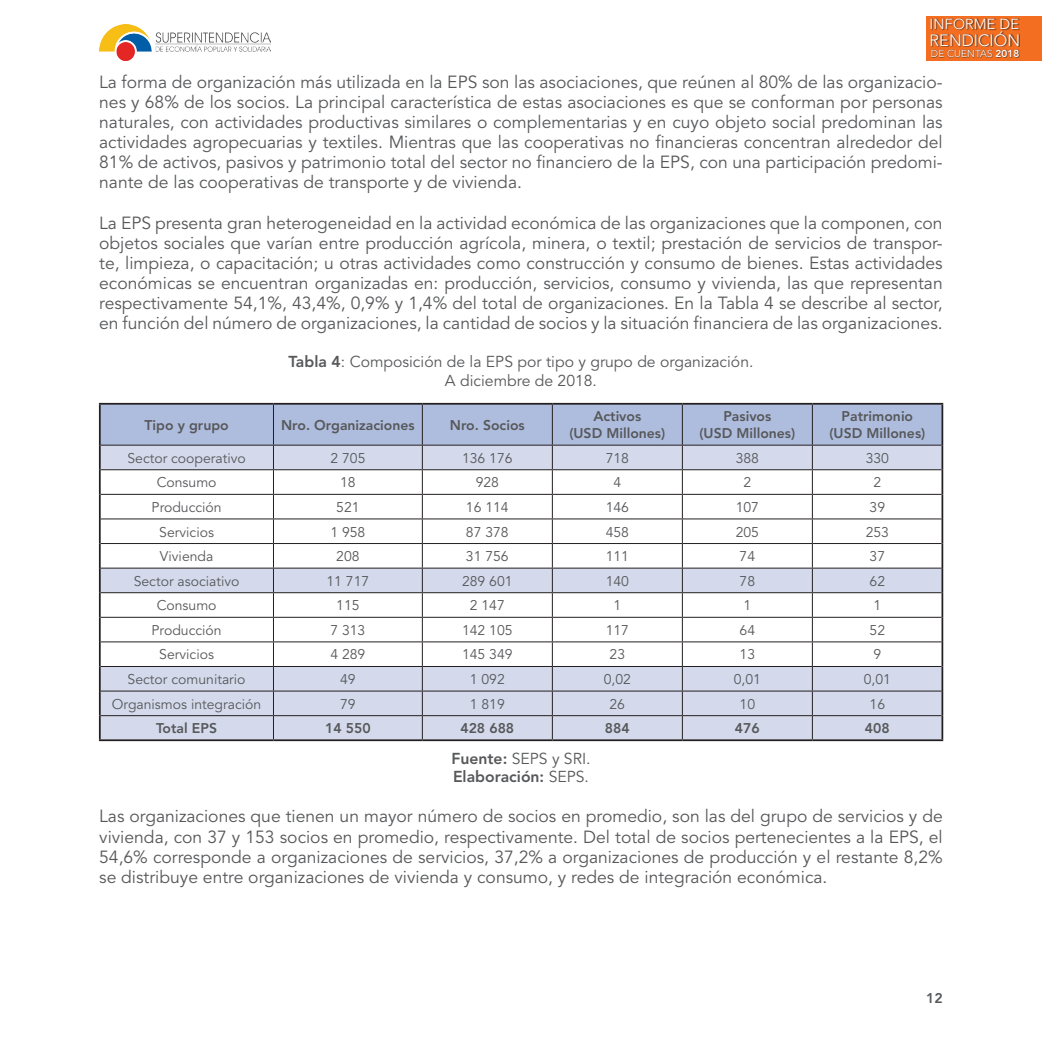
<style>
.page{position:relative;width:1042px;height:1042px;background:#fff}
.page>*{position:absolute;margin:0;border:0;box-sizing:border-box;transform-origin:0 0}
.t1{font:17.5px/20.1px "Avenir LT Std";color:#57585a;text-align:justify}
.t2{font:300 16.28px "Avenir LT Std";color:#fff}
.t3{font:15.75px/18.2px "Avenir LT Std";color:#57585a;text-align:center}
.t4{font:800 15.75px/18px "Avenir LT Std";color:#57585a}
.t5{font:300 14.35px "Avenir LT Std";letter-spacing:.01em;color:#fff}
.t6{font:14px "Avenir LT Std";color:#57585a}
.t7{font:800 14px/16.8px "Avenir LT Std";color:#57585a;text-align:center}
.t8{font:300 10.15px "Avenir LT Std";letter-spacing:.005em;color:#fff}
.s1{font-weight:800}
.s2{font-weight:400}
</style>
<div class="page">
<img style="left:99px;top:25px;width:171px;height:36px">
<div style="left:926px;top:16px;width:116px;height:45px;background:#f36e21"></div>
<div style="left:931px;top:18px;width:89px;height:29px;background:#231f20;opacity:.75"></div>
<div style="left:931px;top:50px;width:89px;height:8px;background:#231f20;opacity:.75"></div>
<svg style="left:101px;top:405px;width:840px;height:334px"></svg>
<hr style="left:99px;top:403px;width:174px;height:2px;background:#231f20">
<hr style="left:99px;top:405px;width:2px;height:40px;background:#231f20">
<hr style="left:273px;top:403px;width:149px;height:2px;background:#231f20">
<hr style="left:422px;top:403px;width:130px;height:2px;background:#231f20">
<hr style="left:552px;top:403px;width:130px;height:2px;background:#231f20">
<hr style="left:682px;top:403px;width:130px;height:2px;background:#231f20">
<hr style="left:812px;top:403px;width:131px;height:2px;background:#231f20">
<hr style="left:941px;top:405px;width:2px;height:40px;background:#231f20">
<hr style="left:99px;top:445px;width:2px;height:25px;background:#231f20">
<hr style="left:941px;top:445px;width:2px;height:25px;background:#231f20">
<hr style="left:99px;top:470px;width:2px;height:24px;background:#231f20">
<hr style="left:941px;top:470px;width:2px;height:24px;background:#231f20">
<hr style="left:99px;top:494px;width:2px;height:25px;background:#231f20">
<hr style="left:941px;top:494px;width:2px;height:25px;background:#231f20">
<hr style="left:99px;top:519px;width:2px;height:24px;background:#231f20">
<hr style="left:941px;top:519px;width:2px;height:24px;background:#231f20">
<hr style="left:99px;top:543px;width:2px;height:25px;background:#231f20">
<hr style="left:941px;top:543px;width:2px;height:25px;background:#231f20">
<hr style="left:99px;top:568px;width:2px;height:25px;background:#231f20">
<hr style="left:941px;top:568px;width:2px;height:25px;background:#231f20">
<hr style="left:99px;top:593px;width:2px;height:24px;background:#231f20">
<hr style="left:941px;top:593px;width:2px;height:24px;background:#231f20">
<hr style="left:99px;top:617px;width:2px;height:25px;background:#231f20">
<hr style="left:941px;top:617px;width:2px;height:25px;background:#231f20">
<hr style="left:99px;top:642px;width:2px;height:24px;background:#231f20">
<hr style="left:941px;top:642px;width:2px;height:24px;background:#231f20">
<hr style="left:99px;top:666px;width:2px;height:25px;background:#231f20">
<hr style="left:941px;top:666px;width:2px;height:25px;background:#231f20">
<hr style="left:99px;top:691px;width:2px;height:24px;background:#231f20">
<hr style="left:941px;top:691px;width:2px;height:24px;background:#231f20">
<hr style="left:99px;top:715px;width:2px;height:24px;background:#231f20">
<hr style="left:941px;top:715px;width:2px;height:24px;background:#231f20">
<hr style="left:99px;top:739px;width:174px;height:2px;background:#231f20">
<hr style="left:273px;top:739px;width:149px;height:2px;background:#231f20">
<hr style="left:422px;top:739px;width:130px;height:2px;background:#231f20">
<hr style="left:552px;top:739px;width:130px;height:2px;background:#231f20">
<hr style="left:682px;top:739px;width:130px;height:2px;background:#231f20">
<hr style="left:812px;top:739px;width:131px;height:2px;background:#231f20">
<p class="t5" style="left:929px;top:16px;width:91px">INFORME DE</p>
<p class="t2" style="left:929px;top:30px;width:92px">RENDICIÓN</p>
<p class="t8" style="left:931px;top:48px;width:90px">DE CUENTAS <span class="s1">2018</span></p>
<p class="t1" style="left:99px;top:72px;width:845px">La forma de organización más utilizada en la EPS son las asociaciones, que reúnen al 80% de las organizacio&shy;nes y 68% de los socios. La principal característica de estas asociaciones es que se conforman por personas naturales, con actividades productivas similares o complementarias y en cuyo objeto social predominan las actividades agropecuarias y textiles. Mientras que las cooperativas no financieras concentran alrededor del 81% de activos, pasivos y patrimonio total del sector no financiero de la EPS, con una participación predomi&shy;nante de las cooperativas de transporte y de vivienda.</p>
<p class="t1" style="left:99px;top:213px;width:845px">La EPS presenta gran heterogeneidad en la actividad económica de las organizaciones que la componen, con objetos sociales que varían entre producción agrícola, minera, o textil; prestación de servicios de transpor&shy;te, limpieza, o capacitación; u otras actividades como construcción y consumo de bienes. Estas actividades económicas se encuentran organizadas en: producción, servicios, consumo y vivienda, las que representan respectivamente 54,1%, 43,4%, 0,9% y 1,4% del total de organizaciones. En la Tabla 4 se describe al sector, en función del número de organizaciones, la cantidad de socios y la situación financiera de las organizaciones.</p>
<p class="t3" style="left:288px;top:353px;width:466px"><span class="s1">Tabla 4</span>: Composición de la EPS por tipo y grupo de organización.<br>A diciembre de 2018.</p>
<p class="t7" style="left:144px;top:416px;width:86px">Tipo y grupo</p>
<p class="t7" style="left:281px;top:416px;width:135px">Nro. Organizaciones</p>
<p class="t7" style="left:450px;top:416px;width:76px">Nro. Socios</p>
<p class="t7" style="left:569px;top:408px;width:97px">Activos<br>(USD Millones)</p>
<p class="t7" style="left:699px;top:408px;width:97px">Pasivos<br>(USD Millones)</p>
<p class="t7" style="left:829px;top:408px;width:97px">Patrimonio (USD Millones)</p>
<p class="t6" style="left:127px;top:450px;width:120px">Sector cooperativo</p>
<p class="t6" style="left:330px;top:450px;width:37px">2 705</p>
<p class="t6" style="left:462px;top:450px;width:52px">136 176</p>
<p class="t6" style="left:606px;top:450px;width:25px">718</p>
<p class="t6" style="left:736px;top:450px;width:25px">388</p>
<p class="t6" style="left:866px;top:450px;width:25px">330</p>
<p class="t6" style="left:157px;top:474px;width:61px">Consumo</p>
<p class="t6" style="left:340px;top:474px;width:17px">18</p>
<p class="t6" style="left:476px;top:474px;width:25px">928</p>
<p class="t6" style="left:613px;top:474px;width:9px">4</p>
<p class="t6" style="left:743px;top:474px;width:9px">2</p>
<p class="t6" style="left:873px;top:474px;width:9px">2</p>
<p class="t6" style="left:152px;top:499px;width:72px">Producción</p>
<p class="t6" style="left:336px;top:499px;width:25px">521</p>
<p class="t6" style="left:466px;top:499px;width:44px">16 114</p>
<p class="t6" style="left:606px;top:499px;width:25px">146</p>
<p class="t6" style="left:736px;top:499px;width:25px">107</p>
<p class="t6" style="left:869px;top:499px;width:17px">39</p>
<p class="t6" style="left:159px;top:524px;width:56px">Servicios</p>
<p class="t6" style="left:330px;top:524px;width:37px">1 958</p>
<p class="t6" style="left:466px;top:524px;width:44px">87 378</p>
<p class="t6" style="left:606px;top:524px;width:25px">458</p>
<p class="t6" style="left:736px;top:524px;width:25px">205</p>
<p class="t6" style="left:865px;top:524px;width:25px">253</p>
<p class="t6" style="left:160px;top:548px;width:55px">Vivienda</p>
<p class="t6" style="left:336px;top:548px;width:25px">208</p>
<p class="t6" style="left:466px;top:548px;width:44px">31 756</p>
<p class="t6" style="left:606px;top:548px;width:25px">111</p>
<p class="t6" style="left:739px;top:548px;width:17px">74</p>
<p class="t6" style="left:869px;top:548px;width:17px">37</p>
<p class="t6" style="left:134px;top:573px;width:107px">Sector asociativo</p>
<p class="t6" style="left:326px;top:573px;width:44px">11 717</p>
<p class="t6" style="left:462px;top:573px;width:52px">289 601</p>
<p class="t6" style="left:606px;top:573px;width:25px">140</p>
<p class="t6" style="left:739px;top:573px;width:17px">78</p>
<p class="t6" style="left:869px;top:573px;width:17px">62</p>
<p class="t6" style="left:157px;top:597px;width:61px">Consumo</p>
<p class="t6" style="left:336px;top:597px;width:25px">115</p>
<p class="t6" style="left:470px;top:597px;width:37px">2 147</p>
<p class="t6" style="left:613px;top:597px;width:9px">1</p>
<p class="t6" style="left:743px;top:597px;width:9px">1</p>
<p class="t6" style="left:873px;top:597px;width:9px">1</p>
<p class="t6" style="left:152px;top:622px;width:72px">Producción</p>
<p class="t6" style="left:330px;top:622px;width:37px">7 313</p>
<p class="t6" style="left:462px;top:622px;width:52px">142 105</p>
<p class="t6" style="left:606px;top:622px;width:25px">117</p>
<p class="t6" style="left:739px;top:622px;width:17px">64</p>
<p class="t6" style="left:869px;top:622px;width:17px">52</p>
<p class="t6" style="left:159px;top:646px;width:56px">Servicios</p>
<p class="t6" style="left:330px;top:646px;width:37px">4 289</p>
<p class="t6" style="left:462px;top:646px;width:52px">145 349</p>
<p class="t6" style="left:609px;top:646px;width:17px">23</p>
<p class="t6" style="left:739px;top:646px;width:17px">13</p>
<p class="t6" style="left:873px;top:646px;width:9px">9</p>
<p class="t6" style="left:128px;top:671px;width:119px">Sector comunitario</p>
<p class="t6" style="left:340px;top:671px;width:17px">49</p>
<p class="t6" style="left:470px;top:671px;width:37px">1 092</p>
<p class="t6" style="left:604px;top:671px;width:29px">0,02</p>
<p class="t6" style="left:734px;top:671px;width:29px">0,01</p>
<p class="t6" style="left:864px;top:671px;width:29px">0,01</p>
<p class="t6" style="left:112px;top:696px;width:151px">Organismos integración</p>
<p class="t6" style="left:340px;top:696px;width:17px">79</p>
<p class="t6" style="left:470px;top:696px;width:37px">1 819</p>
<p class="t6" style="left:609px;top:696px;width:17px">26</p>
<p class="t6" style="left:739px;top:696px;width:17px">10</p>
<p class="t6" style="left:869px;top:696px;width:17px">16</p>
<p class="t7" style="left:156px;top:720px;width:62px">Total EPS</p>
<p class="t7" style="left:325px;top:720px;width:47px">14 550</p>
<p class="t7" style="left:460px;top:720px;width:55px">428 688</p>
<p class="t7" style="left:605px;top:720px;width:26px">884</p>
<p class="t7" style="left:735px;top:720px;width:26px">476</p>
<p class="t7" style="left:865px;top:720px;width:26px">408</p>
<p class="t4" style="left:451px;top:749px;width:141px">Fuente: <span class="s2">SEPS y SRI.<br></span>Elaboración: <span class="s2">SEPS.</span></p>
<p class="t1" style="left:99px;top:807px;width:845px">Las organizaciones que tienen un mayor número de socios en promedio, son las del grupo de servicios y de vivienda, con 37 y 153 socios en promedio, respectivamente. Del total de socios pertenecientes a la EPS, el 54,6% corresponde a organizaciones de servicios, 37,2% a organizaciones de producción y el restante 8,2% se distribuye entre organizaciones de vivienda y consumo, y redes de integración económica.</p>
<p class="t7" style="left:926px;top:989px;width:18px">12</p>
</div>
